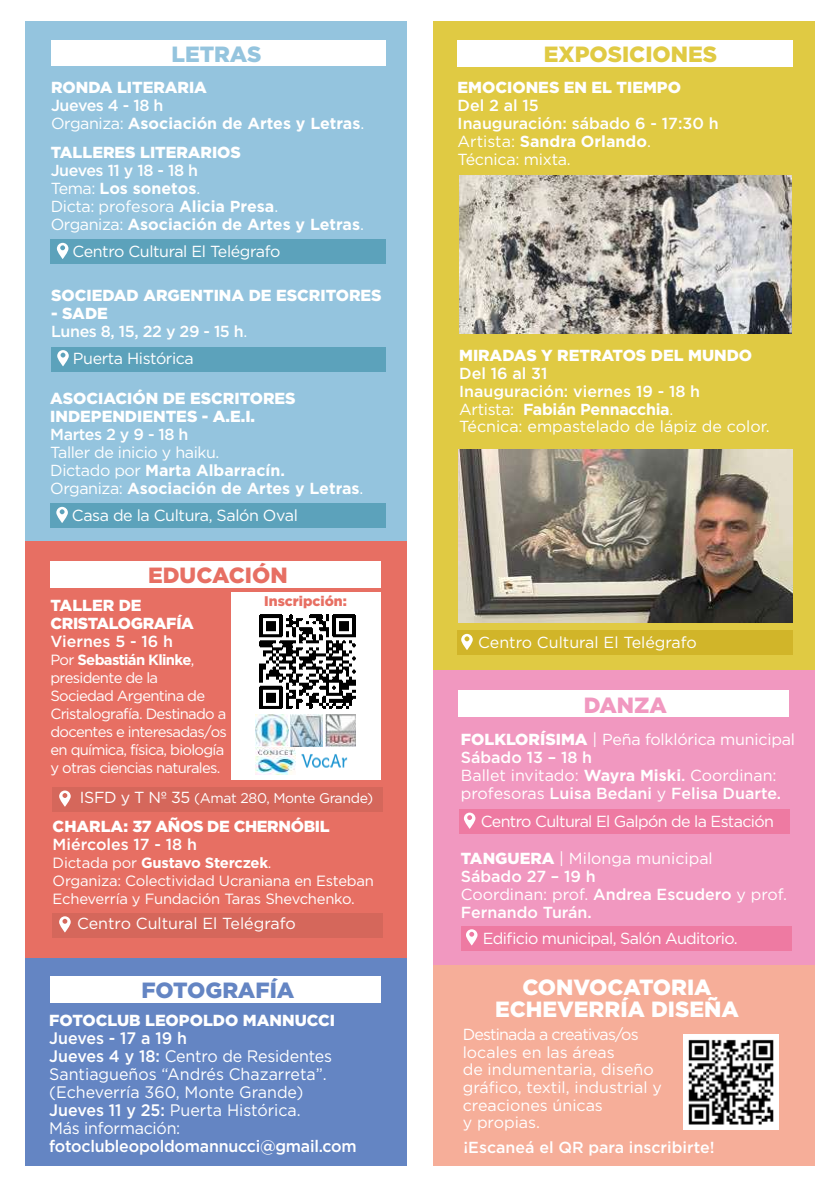
<style>
.page{position:relative;width:840px;height:1191px;background:#fff}
.page>*{position:absolute;margin:0;border:0;box-sizing:border-box;transform-origin:0 0}
.t1{font:900 22px/22px "Gotham";color:#fff;text-align:center}
.t2{font:900 22px "Gotham";color:#e0ca43}
.t3{font:900 22px "Gotham";color:#6485c3}
.t4{font:900 22px "Gotham";color:#e76f63}
.t5{font:900 22px "Gotham";color:#94c4de}
.t6{font:900 22px "Gotham";color:#f198c0}
.t7{font:16.6px/18px "Gotham";color:#fff;scale:.96 1}
.t8{font:500 16.6px "Gotham";letter-spacing:-.015em;color:#fff;scale:.96 1}
.t9{font:16px/17.6px "Gotham";letter-spacing:-.015em;color:#fff}
.t10{font:500 16px/18px "Gotham";color:#fff}
.t11{font:900 16px/18px "Gotham";color:#fff}
.t12{font:700 16px/18px "Gotham";color:#fff}
.t13{font:16px "Gotham";letter-spacing:-.04em;color:#fff}
.t14{font:900 16px/18px "Gotham";letter-spacing:-.02em;color:#fff}
.t15{font:500 16px/18px "Gotham";letter-spacing:-.025em;color:#fff}
.t16{font:14.8px/18px "Gotham";letter-spacing:-.05em;color:#fff}
.t17{font:14.8px/18px "Gotham";letter-spacing:-.015em;color:#fff}
.t18{font:14px "Gotham";letter-spacing:-.025em;color:#fff}
.t19{font:900 14px "Gotham";color:#e76f63}
.s1{font-weight:500}
.s2{font-weight:400}
.s3{font-weight:900}
.s4{font-weight:700}
.s5{font-size:16px}
</style>
<div class="page">
<div style="left:26px;top:22px;width:381px;height:519px;background:#94c4de"></div>
<div style="left:51px;top:40px;width:335px;height:26px;background:#fff"></div>
<div style="left:51px;top:240px;width:335px;height:24px;background:#5ca2bb"></div>
<svg style="left:57px;top:243px;width:11px;height:16px"></svg>
<div style="left:51px;top:347px;width:335px;height:24px;background:#5ca2bb"></div>
<svg style="left:57px;top:350px;width:12px;height:16px"></svg>
<div style="left:50px;top:504px;width:336px;height:24px;background:#5ca2bb"></div>
<svg style="left:56px;top:507px;width:12px;height:16px"></svg>
<div style="left:26px;top:541px;width:381px;height:417px;background:#e76f63"></div>
<div style="left:50px;top:561px;width:331px;height:26px;background:#fff"></div>
<div style="left:231px;top:592px;width:149px;height:188px;background:#fff"></div>
<div style="left:52px;top:787px;width:331px;height:24px;background:#d5675b"></div>
<svg style="left:59px;top:790px;width:12px;height:16px"></svg>
<div style="left:52px;top:913px;width:331px;height:24px;background:#d5675b"></div>
<svg style="left:59px;top:916px;width:12px;height:16px"></svg>
<div style="left:432px;top:670px;width:381px;height:295px;background:#f198c0"></div>
<div style="left:458px;top:690px;width:330px;height:26px;background:#fff"></div>
<div style="left:459px;top:809px;width:330px;height:24px;background:#ee7aa2"></div>
<svg style="left:463px;top:812px;width:12px;height:17px"></svg>
<div style="left:461px;top:926px;width:330px;height:24px;background:#ee7aa2"></div>
<svg style="left:466px;top:929px;width:11px;height:16px"></svg>
<div style="left:432px;top:22px;width:381px;height:648px;background:#e0ca43"></div>
<div style="left:457px;top:41px;width:335px;height:26px;background:#fff"></div>
<div style="left:456px;top:631px;width:336px;height:24px;background:#d1b529"></div>
<svg style="left:461px;top:634px;width:11px;height:16px"></svg>
<img style="left:459px;top:176px;width:331px;height:158px">
<img style="left:458px;top:449px;width:334px;height:174px">
<div style="left:432px;top:965px;width:381px;height:200px;background:#f6ae99"></div>
<div style="left:26px;top:958px;width:381px;height:207px;background:#6485c3"></div>
<img style="left:683px;top:1034px;width:94px;height:95px">
<img style="left:255px;top:714px;width:33px;height:32px">
<img style="left:259px;top:614px;width:97px;height:95px">
<img style="left:291px;top:714px;width:31px;height:32px">
<img style="left:325px;top:714px;width:31px;height:32px">
<img style="left:255px;top:747px;width:40px;height:27px">
<img style="left:301px;top:754px;width:47px;height:14px">
<div style="left:50px;top:976px;width:331px;height:26px;background:#fff"></div>
<h1 class="t5" style="left:171px;top:39px;width:91px">LETRAS</h1>
<p class="t11" style="left:51px;top:78px;width:157px">RONDA LITERARIA</p>
<p class="t12" style="left:51px;top:96px;width:314px"><span class="s1">Jueves 4 - 18 h<br></span><span class="s2">Organiza:</span> Asociación de Artes y Letras<span class="s2">.</span></p>
<p class="t11" style="left:51px;top:143px;width:191px">TALLERES LITERARIOS</p>
<p class="t12" style="left:51px;top:161px;width:314px"><span class="s1">Jueves 11 y 18 - 18 h<br></span><span class="s2">Tema:</span> Los sonetos<span class="s2">.<br>Dicta: profesora</span> Alicia Presa<span class="s2">.<br>Organiza:</span> Asociación de Artes y Letras<span class="s2">.</span></p>
<p class="t9" style="left:72px;top:242px;width:209px">Centro Cultural El Telégrafo</p>
<p class="t11" style="left:51px;top:286px;width:332px">SOCIEDAD ARGENTINA DE ESCRITORES</p>
<p class="t15" style="left:51px;top:304px;width:198px"><span class="s3">- SADE<br></span>Lunes 8, 15, 22 y 29 - 15 h<span class="s2">.</span></p>
<p class="t9" style="left:73px;top:349px;width:122px">Puerta Histórica</p>
<p class="t11" style="left:50px;top:389px;width:247px">ASOCIACIÓN DE ESCRITORES<br>INDEPENDIENTES - A.E.I.</p>
<p class="t15" style="left:50px;top:425px;width:140px">Martes 2 y 9 - 18 h</p>
<p class="t9" style="left:50px;top:443px;width:314px">Taller de inicio y haiku.<br>Dictado por <span class="s4">Marta Albarracín.<br></span>Organiza: <span class="s4">Asociación de Artes y Letras</span>.</p>
<p class="t9" style="left:72px;top:506px;width:227px">Casa de la Cultura, Salón Oval</p>
<h1 class="t4" style="left:148px;top:560px;width:141px">EDUCACIÓN</h1>
<p class="t14" style="left:50px;top:596px;width:145px">TALLER DE<br>CRISTALOGRAFÍA</p>
<p class="t10" style="left:50px;top:632px;width:124px">Viernes 5 - 16 h</p>
<p class="t16" style="left:50px;top:650px;width:178px">Por <span class="s4">Sebastián Klinke</span>, presidente de la<br>Sociedad Argentina de<br>Cristalografía. Destinado a docentes e interesadas/os en química, física, biología y otras ciencias naturales.</p>
<p class="t18" style="left:80px;top:789px;width:295px"><span class="s5">ISFD y T Nº 35</span> (Amat 280, Monte Grande)</p>
<p class="t14" style="left:53px;top:817px;width:278px">CHARLA: 37 AÑOS DE CHERNÓBIL</p>
<p class="t10" style="left:53px;top:835px;width:146px">Miércoles 17 - 18 h</p>
<p class="t17" style="left:53px;top:853px;width:322px">Dictada por <span class="s4">Gustavo Sterczek</span>.<br>Organiza: Colectividad Ucraniana en Esteban<br>Echeverría y Fundación Taras Shevchenko.</p>
<p class="t9" style="left:77px;top:914px;width:220px">Centro Cultural El Telégrafo</p>
<p class="t19" style="left:264px;top:591px;width:84px">Inscripción:</p>
<h1 class="t3" style="left:141px;top:974px;width:154px">FOTOGRAFÍA</h1>
<p class="t11" style="left:49px;top:1011px;width:287px">FOTOCLUB LEOPOLDO MANNUCCI</p>
<p class="t7" style="left:49px;top:1029px;width:296px"><span class="s1">Jueves - 17 a 19 h<br>Jueves 4 y 18:</span> Centro de Residentes<br>Santiagueños “Andrés Chazarreta”. (Echeverría 360, Monte Grande)<br><span class="s1">Jueves 11 y 25:</span> Puerta Histórica.<br>Más información:</p>
<p class="t8" style="left:49px;top:1135px;width:321px">fotoclubleopoldomannucci@gmail.com</p>
<h1 class="t2" style="left:543px;top:39px;width:175px">EXPOSICIONES</h1>
<p class="t11" style="left:457px;top:79px;width:225px">EMOCIONES EN EL TIEMPO</p>
<p class="t10" style="left:457px;top:97px;width:262px">Del 2 al 15<br>Inauguración: sábado 6 - 17:30 h<br><span class="s2">Artista:</span> <span class="s4">Sandra Orlando</span><span class="s2">.<br>Técnica: mixta.</span></p>
<p class="t11" style="left:459px;top:346px;width:294px">MIRADAS Y RETRATOS DEL MUNDO</p>
<p class="t9" style="left:459px;top:364px;width:312px"><span class="s1">Del 16 al 31<br>Inauguración: viernes 19 - 18 h<br></span>Artista: <span class="s4">Fabián Pennacchia</span>.<br>Técnica: empastelado de lápiz de color.</p>
<p class="t9" style="left:478px;top:633px;width:220px">Centro Cultural El Telégrafo</p>
<h1 class="t6" style="left:583px;top:690px;width:85px">DANZA</h1>
<p class="t9" style="left:460px;top:730px;width:335px"><span class="s3">FOLKLORÍSIMA</span> | Peña folklórica municipal <span class="s1">Sábado 13 – 18 h<br></span>Ballet invitado: <span class="s4">Wayra Miski</span><span class="s1">.</span> Coordinan: profesoras <span class="s1">Luisa Bedani</span> y <span class="s1">Felisa Duarte.</span></p>
<p class="t13" style="left:480px;top:811px;width:294px">Centro Cultural El Galpón de la Estación</p>
<p class="t10" style="left:460px;top:848px;width:327px"><span class="s3">TANGUERA</span> <span class="s2">| Milonga municipal<br></span>Sábado 27 – 19 h<br><span class="s2">Coordinan: prof.</span> Andrea Escudero <span class="s2">y prof.<br></span>Fernando Turán.</p>
<p class="t13" style="left:482px;top:927px;width:256px">Edificio municipal, Salón Auditorio.</p>
<h1 class="t1" style="left:495px;top:976px;width:245px">CONVOCATORIA<br>ECHEVERRÍA DISEÑA</h1>
<p class="t9" style="left:462px;top:1025px;width:200px">Destinada a creativas/os locales en las áreas<br>de indumentaria, diseño gráfico, textil, industrial y creaciones únicas<br>y propias.</p>
<p class="t10" style="left:463px;top:1137px;width:252px">¡Escaneá el QR para inscribirte!</p>
</div>
